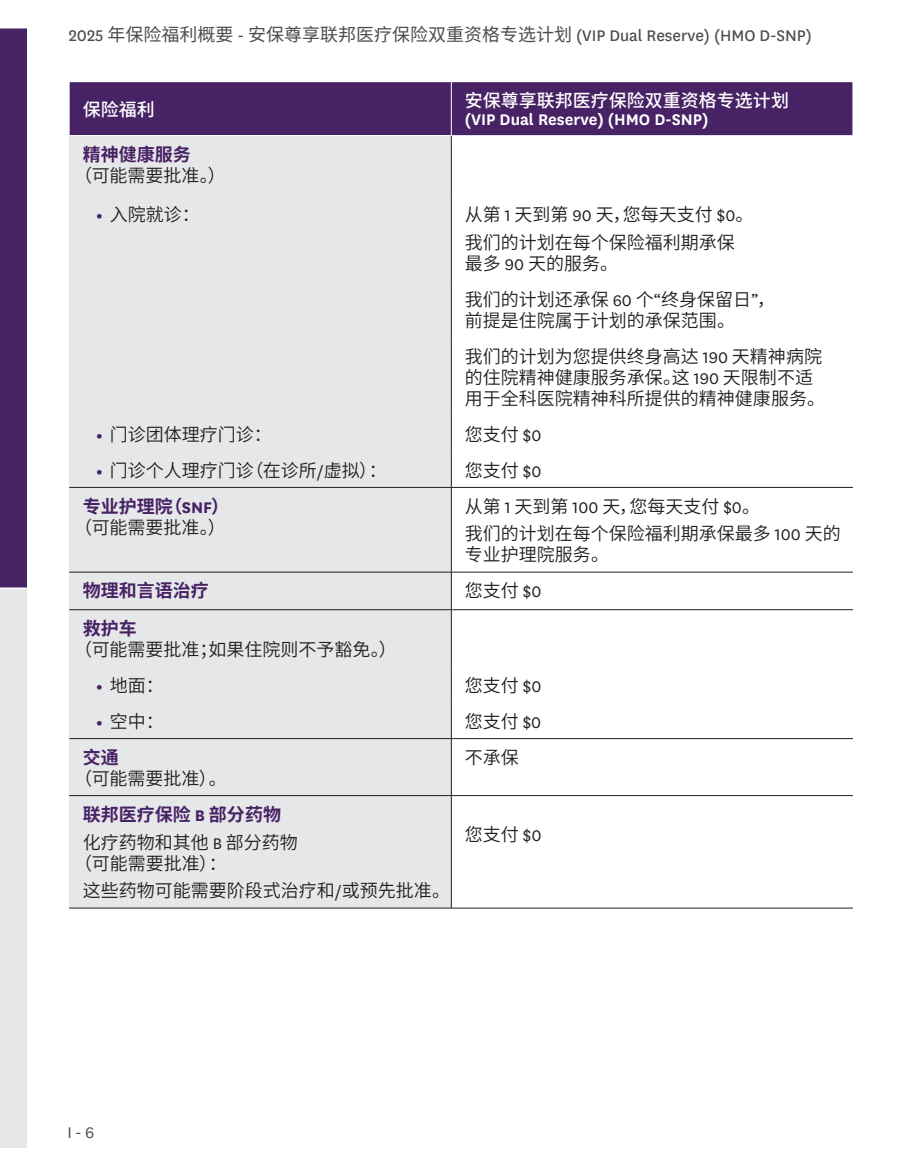
<style>
.page{position:relative;width:905px;height:1175px;background:#fff}
.page>*{position:absolute;margin:0;border:0;box-sizing:border-box;transform-origin:0 0}
.t1{font:600 18px/21px "Noto Sans CJ Ksc";color:#231f20}
.t2{font:18px "National";color:#4b4c4d}
.t3{font:600 18px/18px "National";color:#fff}
.t4{font:700 18px "Noto Sans CJ Ksc";color:#472265}
.t5{font:500 18px "Noto Sans CJ Ksc";color:#fff}
.t6{font:18px "National";color:#4b4c4d}
.s1{font-family:"Noto Sans CJ Ksc"}
.s2{font-family:"Noto Sans CJ Ksc";font-weight:500}
.s3{font-family:"National";font-weight:800;color:#472265}
.s4{font-family:"National";font-weight:400}
.s5{font-family:"National"}
</style>
<div class="page">
<div style="left:0;top:28px;width:27px;height:560px;background:#472265"></div>
<div style="left:0;top:588px;width:27px;height:560px;background:#e6e7e9"></div>
<hr style="left:0;top:587px;width:27px;height:2px;background:#fff">
<div style="left:69px;top:82px;width:382px;height:54px;background:#472265"></div>
<div style="left:451px;top:82px;width:401px;height:54px;background:#472265"></div>
<div style="left:69px;top:136px;width:382px;height:60px;background:#e6e7e9"></div>
<div style="left:69px;top:196px;width:382px;height:85px;background:#e6e7e9"></div>
<div style="left:69px;top:281px;width:382px;height:56px;background:#e6e7e9"></div>
<div style="left:69px;top:337px;width:382px;height:78px;background:#e6e7e9"></div>
<div style="left:69px;top:415px;width:382px;height:36px;background:#e6e7e9"></div>
<div style="left:69px;top:451px;width:382px;height:36px;background:#e6e7e9"></div>
<div style="left:69px;top:487px;width:382px;height:85px;background:#e6e7e9"></div>
<div style="left:69px;top:572px;width:382px;height:37px;background:#e6e7e9"></div>
<div style="left:69px;top:609px;width:382px;height:57px;background:#e6e7e9"></div>
<div style="left:69px;top:666px;width:382px;height:36px;background:#e6e7e9"></div>
<div style="left:69px;top:702px;width:382px;height:36px;background:#e6e7e9"></div>
<div style="left:69px;top:738px;width:382px;height:57px;background:#e6e7e9"></div>
<div style="left:69px;top:795px;width:382px;height:113px;background:#e6e7e9"></div>
<hr style="left:69px;top:82px;width:1px;height:53px;background:#fff">
<hr style="left:69px;top:135px;width:382px;height:1px;background:#fff">
<hr style="left:451px;top:135px;width:402px;height:1px;background:#fff">
<hr style="left:69px;top:487px;width:382px;height:1px;background:#231f20">
<hr style="left:451px;top:487px;width:401px;height:1px;background:#231f20">
<hr style="left:69px;top:572px;width:382px;height:1px;background:#231f20">
<hr style="left:451px;top:572px;width:401px;height:1px;background:#231f20">
<hr style="left:69px;top:609px;width:382px;height:1px;background:#231f20">
<hr style="left:451px;top:609px;width:401px;height:1px;background:#231f20">
<hr style="left:69px;top:738px;width:382px;height:1px;background:#231f20">
<hr style="left:451px;top:738px;width:401px;height:1px;background:#231f20">
<hr style="left:69px;top:795px;width:382px;height:1px;background:#231f20">
<hr style="left:451px;top:795px;width:401px;height:1px;background:#231f20">
<hr style="left:69px;top:907px;width:382px;height:1px;background:#231f20">
<hr style="left:451px;top:907px;width:401px;height:1px;background:#231f20">
<hr style="left:451px;top:136px;width:1px;height:60px;background:#231f20">
<hr style="left:451px;top:196px;width:1px;height:85px;background:#231f20">
<hr style="left:451px;top:281px;width:1px;height:56px;background:#231f20">
<hr style="left:451px;top:337px;width:1px;height:78px;background:#231f20">
<hr style="left:451px;top:415px;width:1px;height:36px;background:#231f20">
<hr style="left:451px;top:451px;width:1px;height:36px;background:#231f20">
<hr style="left:451px;top:487px;width:1px;height:85px;background:#231f20">
<hr style="left:451px;top:572px;width:1px;height:37px;background:#231f20">
<hr style="left:451px;top:610px;width:1px;height:56px;background:#231f20">
<hr style="left:451px;top:666px;width:1px;height:36px;background:#231f20">
<hr style="left:451px;top:702px;width:1px;height:36px;background:#231f20">
<hr style="left:451px;top:738px;width:1px;height:57px;background:#231f20">
<hr style="left:451px;top:795px;width:1px;height:113px;background:#231f20">
<hr style="left:451px;top:82px;width:1px;height:53px;background:#fff">
<p class="t2" style="left:69px;top:24px;width:744px">2025 <span class="s1">年保险福利概要</span> - <span class="s1">安保尊享联邦医疗保险双重资格专选计划</span> (VIP Dual Reserve) (HMO D-SNP)</p>
<p class="t5" style="left:83px;top:99px;width:73px">保险福利</p>
<p class="t3" style="left:465px;top:91px;width:325px"><span class="s2">安保尊享联邦医疗保险双重资格专选计划</span>(VIP Dual Reserve) (HMO D -SNP)</p>
<p class="t4" style="left:83px;top:144px;width:109px">精神健康服务</p>
<p class="t1" style="left:74px;top:165px;width:153px">（可能需要批准。）</p>
<p class="t1" style="left:96px;top:204px;width:105px"><span class="s3">•</span> 入院就诊：</p>
<p class="t1" style="left:465px;top:204px;width:290px">从第 <span class="s4">1</span> 天到第 <span class="s4">90</span> 天，您每天支付 <span class="s4">$0</span>。</p>
<p class="t1" style="left:465px;top:232px;width:271px">我们的计划在每个保险福利期承保最多 <span class="s4">90</span> 天的服务。</p>
<p class="t1" style="left:465px;top:289px;width:312px">我们的计划还承保 <span class="s4">60</span> 个<span class="s4">“</span>终身保留日<span class="s4">”</span>，前提是住院属于计划的承保范围。</p>
<p class="t1" style="left:465px;top:346px;width:362px">我们的计划为您提供终身高达 <span class="s4">190</span> 天精神病院的住院精神健康服务承保。这 <span class="s4">190</span> 天限制不适用于全科医院精神科所提供的精神健康服务。</p>
<p class="t1" style="left:465px;top:424px;width:78px">您支付 <span class="s4">$0</span></p>
<p class="t1" style="left:465px;top:460px;width:78px">您支付 <span class="s4">$0</span></p>
<p class="t1" style="left:96px;top:424px;width:177px"><span class="s3">•</span> 门诊团体理疗门诊：</p>
<p class="t1" style="left:96px;top:460px;width:292px"><span class="s3">•</span> 门诊个人理疗门诊（在诊所 <span class="s4">/</span>虚拟）：</p>
<p class="t4" style="left:83px;top:496px;width:148px">专业护理院（<span class="s5">SNF</span>）</p>
<p class="t1" style="left:74px;top:517px;width:153px">（可能需要批准。）</p>
<p class="t1" style="left:465px;top:496px;width:297px">从第 <span class="s4">1</span> 天到第 <span class="s4">100</span> 天，您每天支付 <span class="s4">$0</span>。</p>
<p class="t1" style="left:465px;top:523px;width:377px">我们的计划在每个保险福利期承保最多 <span class="s4">100</span> 天的专业护理院服务。</p>
<p class="t4" style="left:83px;top:580px;width:128px">物理和言语治疗</p>
<p class="t1" style="left:465px;top:580px;width:78px">您支付 <span class="s4">$0</span></p>
<p class="t4" style="left:83px;top:618px;width:55px">救护车</p>
<p class="t1" style="left:74px;top:639px;width:324px">（可能需要批准；如果住院则不予豁免。）</p>
<p class="t1" style="left:96px;top:675px;width:69px"><span class="s3">•</span> 地面：</p>
<p class="t1" style="left:96px;top:711px;width:69px"><span class="s3">•</span> 空中：</p>
<p class="t1" style="left:465px;top:675px;width:78px">您支付 <span class="s4">$0</span></p>
<p class="t1" style="left:465px;top:711px;width:78px">您支付 <span class="s4">$0</span></p>
<p class="t4" style="left:83px;top:747px;width:37px">交通</p>
<p class="t1" style="left:74px;top:768px;width:154px">（可能需要批准）。</p>
<p class="t4" style="left:83px;top:804px;width:200px">联邦医疗保险 <span class="s5">B</span> 部分药物</p>
<p class="t1" style="left:74px;top:832px;width:225px;text-indent:8px">化疗药物和其他 <span class="s4">B</span> 部分药物（可能需要批准）：</p>
<p class="t1" style="left:83px;top:880px;width:369px">这些药物可能需要阶段式治疗和<span class="s4">/</span>或预先批准。</p>
<p class="t1" style="left:465px;top:747px;width:55px">不承保</p>
<p class="t1" style="left:465px;top:824px;width:78px">您支付 <span class="s4">$0</span></p>
<p class="t6" style="left:68px;top:1121px;width:28px">I - 6</p>
</div>
